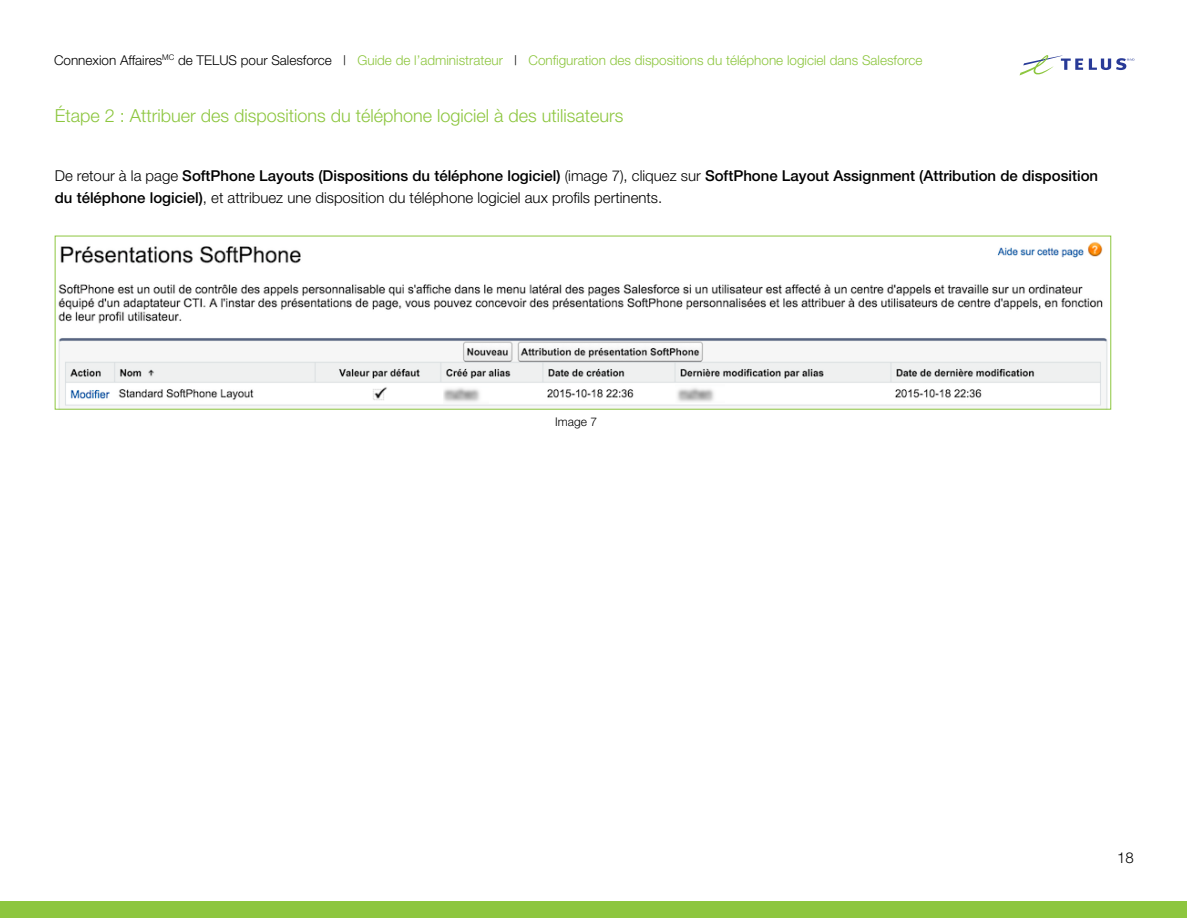
<style>
.page{position:relative;width:1188px;height:918px;background:#fff}
.page>*{position:absolute;margin:0;border:0;box-sizing:border-box;transform-origin:0 0}
.t1{font:300 18px "Helvetica Neue";color:#8dc63f}
.paragraph_header{font:500 15px/22.5px "Helvetica Neue";color:#000}
.t2{font:300 15px "Helvetica Neue";color:#000}
.t3{font:300 13.5px "Helvetica Neue";color:#8dc63f}
.t4{font:300 12px "Helvetica Neue";color:#000}
.s1{color:#000}
.s2{font-weight:300}
</style>
<div class="page">
<div style="left:1px;top:902px;width:1186px;height:16px;background:#8dc63f"></div>
<img style="left:58px;top:242px;width:1050px;height:166px">
<div style="left:55px;top:236px;width:1056px;height:174px;border:1px solid #8dc63f"></div>
<svg style="left:1020px;top:55px;width:63px;height:20px"></svg>
<svg style="left:1089px;top:58px;width:45px;height:12px"></svg>
<p class="t3" style="left:54px;top:52px;width:870px"><span class="s1">Connexion Affaires</span><sup>MC</sup> <span class="s1">de TELUS pour Salesforce |</span> Guide de l’administrateur <span class="s1">|</span> Configuration des dispositions du téléphone logiciel dans Salesforce</p>
<p class="t1" style="left:55px;top:105px;width:570px">Étape 2 : Attribuer des dispositions du téléphone logiciel à des utilisateurs</p>
<h1 class="paragraph_header" style="left:55px;top:164px;width:1045px"><span class="s2">De retour à la page</span> SoftPhone Layouts (Dispositions du téléphone logiciel) <span class="s2">(image 7), cliquez sur</span> SoftPhone Layout Assignment (Attribution de disposition du téléphone logiciel)<span class="s2">, et attribuez une disposition du téléphone logiciel aux profils pertinents.</span></h1>
<p class="t4" style="left:555px;top:415px;width:43px">Image 7</p>
<p class="t2" style="left:1117px;top:848px;width:18px">18</p>
</div>
